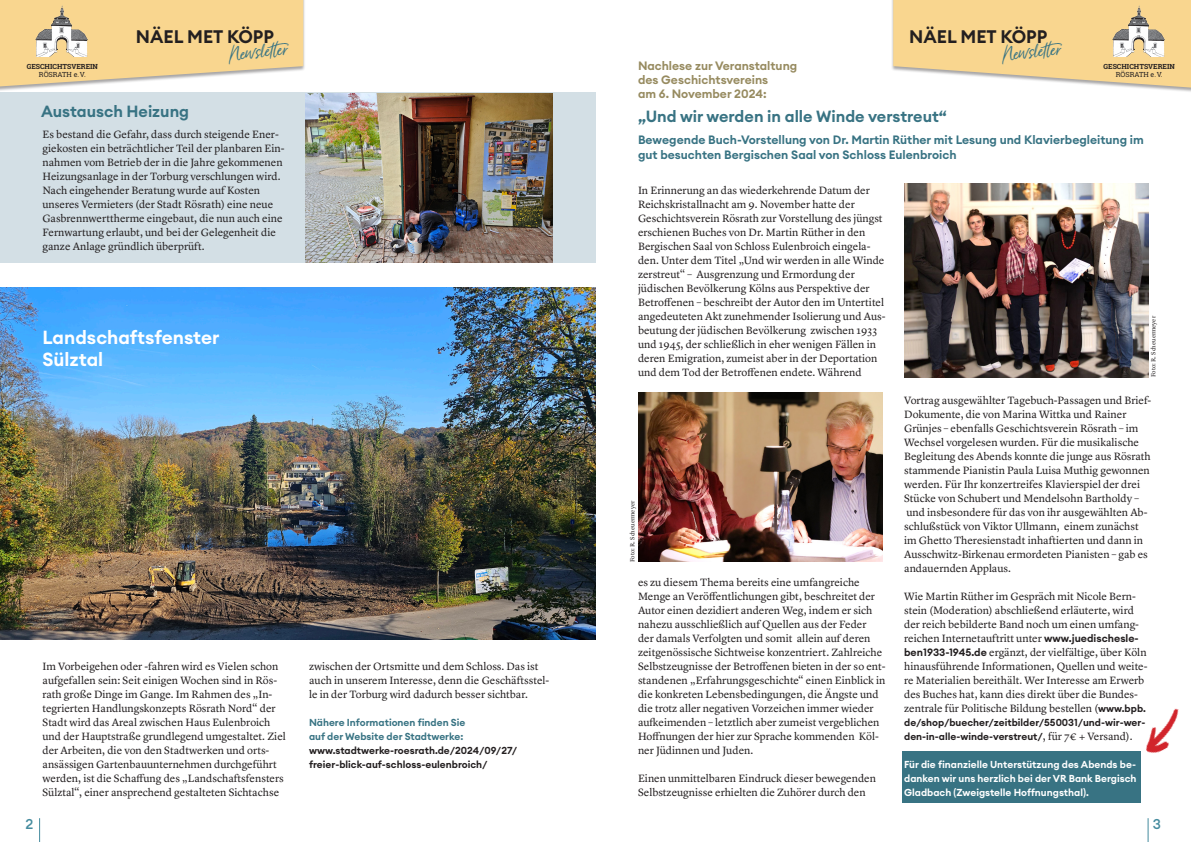
<style>
.page{position:relative;width:1191px;height:842px;background:#fff}
.page>*{position:absolute;margin:0;border:0;box-sizing:border-box;transform-origin:0 0}
.t1{font:23.2px "Just Lovely Slanted";color:#387383}
.t2{font:600 18.7px/22.5px "Euclid Circular A";color:#fff}
.t3{font:600 17.9px "Euclid Circular A";color:#231f20}
.t4{font:600 16px "Euclid Circular A";color:#387383}
.t5{font:500 14px "Euclid Circular A";color:#458b9e}
.t6{font:600 12px/14.4px "Euclid Circular A";color:#387383}
.t7{font:600 12px/14.4px "Euclid Circular A";color:#978b60}
.t8{font:11px/14px "Lyon Text";color:#231f20}
.t9{font:600 10px/14px "Euclid Circular A";color:#231f20}
.t10{font:600 10px/14px "Euclid Circular A";color:#fff;text-align:justify}
.t11{font:600 10px/14px "Euclid Circular A";color:#387383}
.t12{font:700 7px "Roboto Slab";color:#231f20}
.t13{font:7px "Roboto Slab";color:#231f20}
.t14{font:6.2px "Lyon Text";color:#231f20}
.s1{font-family:"Euclid Circular A";font-weight:600;font-size:10.5px}
.s2{font-family:"Euclid Circular A";font-weight:600;font-size:10px}
.s3{font-family:"Lyon Text";font-weight:400;font-size:11px}
</style>
<div class="page">
<div style="left:901px;top:751px;width:239px;height:52px;background:#387383"></div>
<div style="left:0;top:92px;width:595px;height:171px;background:#d3dfe5"></div>
<div style="left:890px;top:0;width:301px;height:94px;background:#231f20;opacity:.4"></div>
<svg style="left:893px;top:0;width:298px;height:88px;background:#f6d89c"></svg>
<img style="left:1110px;top:5px;width:55px;height:51px">
<svg style="left:1147px;top:818px;width:1px;height:24px"></svg>
<svg style="left:39px;top:818px;width:1px;height:24px"></svg>
<div style="left:0;top:0;width:306px;height:93px;background:#231f20;opacity:.4"></div>
<svg style="left:0;top:0;width:303px;height:86px;background:#f6d89a"></svg>
<img style="left:34px;top:5px;width:54px;height:51px">
<img style="left:305px;top:93px;width:248px;height:170px">
<img style="left:904px;top:183px;width:244px;height:194px">
<img style="left:638px;top:392px;width:245px;height:170px">
<img style="left:1140px;top:708px;width:39px;height:64px">
<img style="left:0;top:288px;width:595px;height:351px">
<p class="t12" style="left:27px;top:61px;width:73px">GESCHICHTSVEREIN</p>
<p class="t13" style="left:39px;top:70px;width:48px">RÖSRATH e. V.</p>
<h3 class="t3" style="left:136px;top:26px;width:140px">NÄEL MET KÖPP</h3>
<h1 class="t1" style="left:227px;top:41px;width:60px;rotate:-6deg">Newsletter</h1>
<p class="t7" style="left:638px;top:58px;width:161px">Nachlese zur Veranstaltung des Geschichtsvereins<br>am 6. November 2024:</p>
<h3 class="t3" style="left:909px;top:26px;width:140px">NÄEL MET KÖPP</h3>
<h1 class="t1" style="left:1000px;top:41px;width:60px;rotate:-6deg">Newsletter</h1>
<p class="t12" style="left:1103px;top:61px;width:73px">GESCHICHTSVEREIN</p>
<p class="t13" style="left:1115px;top:70px;width:48px">RÖSRATH e. V.</p>
<h3 class="t4" style="left:41px;top:101px;width:149px">Austausch Heizung</h3>
<h3 class="t4" style="left:638px;top:106px;width:310px">„Und wir werden in alle Winde verstreut“</h3>
<p class="t6" style="left:638px;top:133px;width:507px">Bewegende Buch-Vorstellung von Dr. Martin Rüther mit Lesung und Klavierbegleitung im gut besuchten Bergischen Saal von Schloss Eulenbroich</p>
<p class="t8" style="left:43px;top:126px;width:244px">Es bestand die Gefahr, dass durch steigende Ener&shy;giekosten ein beträchtlicher Teil der planbaren Ein&shy;nahmen vom Betrieb der in die Jahre gekommenen Heizungsanlage in der Torburg verschlungen wird.<br>Nach eingehender Beratung wurde auf Kosten unseres Vermieters (der Stadt Rösrath) eine neue Gasbrennwerttherme eingebaut, die nun auch eine Fernwartung erlaubt, und bei der Gelegenheit die ganze Anlage gründlich überprüft.</p>
<p class="t8" style="left:638px;top:182px;width:249px">In Erinnerung an das wiederkehrende Datum der Reichskristallnacht am 9. November hatte der Geschichtsverein Rösrath zur Vorstellung des jüngst erschienen Buches von Dr. Martin Rüther in den Bergischen Saal von Schloss Eulenbroich eingela&shy;den. Unter dem Titel „Und wir werden in alle Winde zerstreut“ – Ausgrenzung und Ermordung der jüdischen Bevölkerung Kölns aus Perspektive der Betroffenen – beschreibt der Autor den im Untertitel angedeuteten Akt zunehmender Isolierung und Aus&shy;beutung der jüdischen Bevölkerung zwischen 1933 und 1945, der schließlich in eher wenigen Fällen in deren Emigration, zumeist aber in der Deportation und dem Tod der Betroffenen endete. Während</p>
<p class="t14" style="left:1148px;top:377px;width:62px;rotate:-90deg">Foto: R. Scheuermeyer</p>
<h2 class="t2" style="left:43px;top:326px;width:179px">Landschaftsfenster<br>Sülztal</h2>
<p class="t8" style="left:43px;top:658px;width:245px">Im Vorbeigehen oder -fahren wird es Vielen schon aufgefallen sein: Seit einigen Wochen sind in Rös&shy;rath große Dinge im Gange. Im Rahmen des „In&shy;tegrierten Handlungskonzepts Rösrath Nord“ der Stadt wird das Areal zwischen Haus Eulenbroich und der Hauptstraße grundlegend umgestaltet. Ziel der Arbeiten, die von den Stadtwerken und orts&shy;ansässigen Gartenbauunternehmen durchgeführt werden, ist die Schaffung des „Landschaftsfensters Sülztal“, einer ansprechend gestalteten Sichtachse</p>
<p class="t8" style="left:309px;top:658px;width:242px">zwischen der Ortsmitte und dem Schloss. Das ist auch in unserem Interesse, denn die Geschäftsstel&shy;le in der Torburg wird dadurch besser sichtbar.</p>
<p class="t11" style="left:309px;top:715px;width:158px">Nähere Informationen finden Sie auf der Website der Stadtwerke:</p>
<p class="t9" style="left:309px;top:743px;width:210px">www.stadtwerke-roesrath.de/2024/09/27/ freier-blick-auf-schloss-eulenbroich/</p>
<p class="t14" style="left:627px;top:562px;width:62px;rotate:-90deg">Foto: R. Scheuermeyer</p>
<p class="t8" style="left:638px;top:574px;width:249px">es zu diesem Thema bereits eine umfangreiche Menge an Veröffentlichungen gibt, beschreitet der Autor einen dezidiert anderen Weg, indem er sich nahezu ausschließlich auf Quellen aus der Feder<br>der damals Verfolgten und somit allein auf deren zeitgenössische Sichtweise konzentriert. Zahlreiche Selbstzeugnisse der Betroffenen bieten in der so ent&shy;standenen „Erfahrungsgeschichte“ einen Einblick in die konkreten Lebensbedingungen, die Ängste und die trotz aller negativen Vorzeichen immer wieder aufkeimenden – letztlich aber zumeist vergeblichen Hoffnungen der hier zur Sprache kommenden Köl&shy;ner Jüdinnen und Juden.</p>
<p class="t8" style="left:638px;top:770px;width:239px">Einen unmittelbaren Eindruck dieser bewegenden<br>Selbstzeugnisse erhielten die Zuhörer durch den</p>
<p class="t8" style="left:904px;top:392px;width:249px">Vortrag ausgewählter Tagebuch-Passagen und Brief-Dokumente, die von Marina Wittka und Rainer Grünjes – ebenfalls Geschichtsverein Rösrath – im Wechsel vorgelesen wurden. Für die musikalische Begleitung des Abends konnte die junge aus Rösrath stammende Pianistin Paula Luisa Muthig gewonnen werden. Für Ihr konzertreifes Klavierspiel der drei Stücke von Schubert und Mendelsohn Bartholdy – und insbesondere für das von ihr ausgewählten Ab&shy;schlußstück von Viktor Ullmann, einem zunächst im Ghetto Theresienstadt inhaftierten und dann in Ausschwitz-Birkenau ermordeten Pianisten – gab es andauernden Applaus.</p>
<p class="t8" style="left:904px;top:588px;width:245px">Wie Martin Rüther im Gespräch mit Nicole Bern&shy;stein (Moderation) abschließend erläuterte, wird der reich bebilderte Band noch um einen umfang&shy;reichen Internetauftritt unter <span class="s1">www.juedischesle&shy;ben1933-1945.de</span> ergänzt, der vielfältige, über Köln hinausführende Informationen, Quellen und weite&shy;re Materialien bereithält. Wer Interesse am Erwerb des Buches hat, kann dies direkt über die Bundes&shy;zentrale für Politische Bildung bestellen (<span class="s2">www.bpb.</span></p>
<p class="t9" style="left:904px;top:715px;width:243px">de/shop/buecher/zeitbilder/550031/und-wir-wer&shy;den-in-alle-winde-verstreut/<span class="s3">, für 7€ + Versand).</span></p>
<p class="t10" style="left:904px;top:757px;width:234px">Für die finanzielle Unterstützung des Abends be&shy;danken wir uns herzlich bei der VR Bank Bergisch Gladbach (Zweigstelle Hoffnungsthal).</p>
<p class="t5" style="left:25px;top:815px;width:9px">2</p>
<p class="t5" style="left:1152px;top:815px;width:10px">3</p>
</div>
